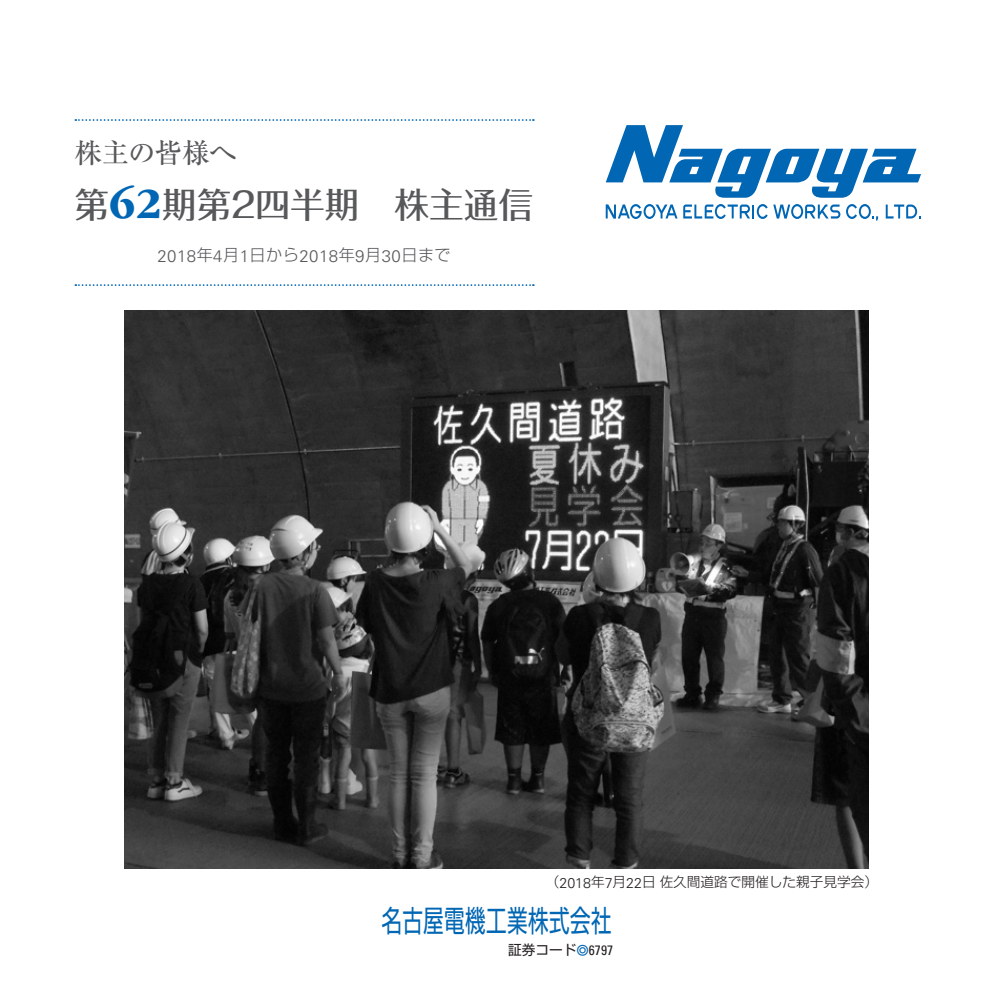
<style>
.page{position:relative;width:993px;height:993px;background:#fff}
.page>*{position:absolute;margin:0;border:0;box-sizing:border-box;transform-origin:0 0}
.t1{font:500 34.65px "Folk Pro";color:#57585a}
.t2{font:29.75px "Shin Go Pr 5";letter-spacing:.02em;color:#0166b3;scale:.69 1}
.t3{font:500 27.3px "Ryumin Pr 5";color:#57585a}
.t4{font:300 16.8px "Univers LT Std";letter-spacing:.03em;color:#57585a}
.t5{font:300 13.65px "Shin Go Pr 5";color:#231f20}
.t6{font:13.65px "Shin Go Pr 5";color:#231f20}
.s1{font-family:"ITC Garamond Std";font-weight:700;font-size:44.62px;color:#0166b3}
.s2{font-family:"Shin Go Pr 5";font-size:16.1px}
.s3{font-family:"Univers LT Std";font-size:14.17px}
.s4{font-size:12.42px;color:#0166b3}
.s5{font-family:"Univers LT Std";font-stretch:condensed}
</style>
<div class="page">
<img style="left:124px;top:310px;width:744px;height:558px">
<svg style="left:605px;top:125px;width:315px;height:73px"></svg>
<svg style="left:605px;top:204px;width:72px;height:15px"></svg>
<svg style="left:683px;top:204px;width:84px;height:15px"></svg>
<svg style="left:773px;top:204px;width:104px;height:16px"></svg>
<svg style="left:885px;top:204px;width:35px;height:14px"></svg>
<svg style="left:75px;top:119px;width:458px;height:2px"></svg>
<svg style="left:75px;top:284px;width:458px;height:2px"></svg>
<h3 class="t3" style="left:74px;top:131px;width:164px">株主の皆様へ</h3>
<h1 class="t1" style="left:74px;top:176px;width:460px">第<span class="s1">62</span>期第2四半期　株主通信</h1>
<p class="t4" style="left:157px;top:245px;width:295px">2018<span class="s2">年</span>4<span class="s2">月</span>1<span class="s2">日から</span>2018<span class="s2">年</span>9<span class="s2">月</span>30<span class="s2">日まで</span></p>
<p class="t5" style="left:545px;top:870px;width:333px">（<span class="s3">2018</span>年<span class="s3">7</span>月<span class="s3">22</span>日佐久間道路で開催した親子見学会）</p>
<h2 class="t2" style="left:381px;top:896px;width:335px">名古屋電機工業株式会社</h2>
<p class="t6" style="left:508px;top:937px;width:106px">証券コード<span class="s4">◦</span><span class="s5">6797</span></p>
</div>
